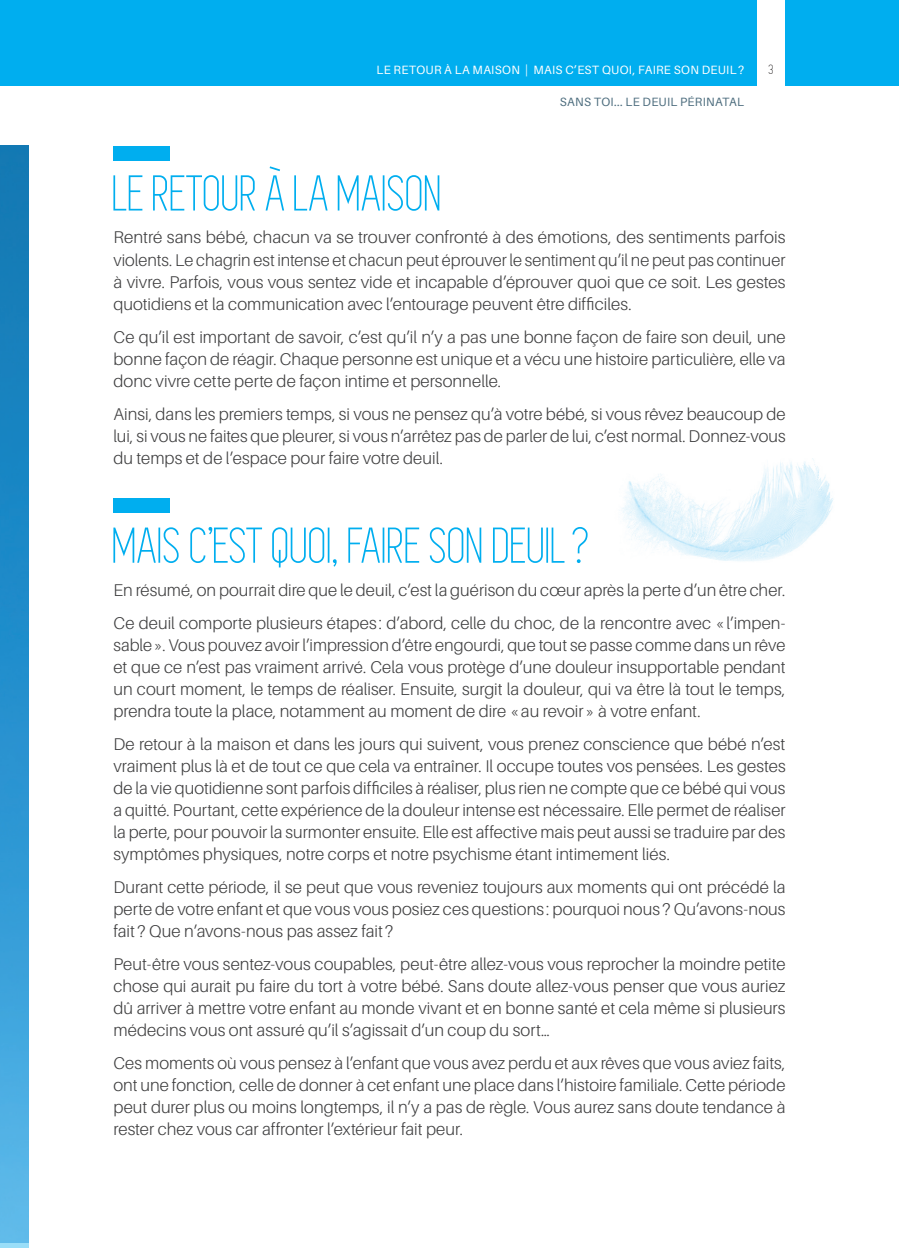
<style>
.page{position:relative;width:899px;height:1248px;background:#fff}
.page>*{position:absolute;margin:0;border:0;box-sizing:border-box;transform-origin:0 0}
.BODY{font:52px "Simplifica";letter-spacing:-.005em;color:#00aeef}
.BODY-2{font:300 17px/22px "Aileron";color:#3e3e3f;text-align:justify}
.t1{font:14px "Simplifica";color:#231f20}
.t2{font:12px "Aileron";letter-spacing:.025em;color:#fff}
.t3{font:12px "Aileron";letter-spacing:.025em;color:#4d6d7e}
</style>
<div class="page">
<div style="left:0;top:0;width:28px;height:85px;background:#00aeef"></div>
<div style="left:28px;top:0;width:729px;height:85px;background:#00aeef"></div>
<div style="left:785px;top:0;width:114px;height:85px;background:#00aeef"></div>
<img style="left:622px;top:458px;width:211px;height:103px">
<svg style="left:0;top:145px;width:28px;height:1102px;background:#2c93ce"></svg>
<div style="left:113px;top:147px;width:57px;height:14px;background:#00aeef"></div>
<div style="left:113px;top:499px;width:57px;height:14px;background:#00aeef"></div>
<p class="t2" style="left:376px;top:63px;width:369px">LE RETOUR À LA MAISON | MAIS C’EST QUOI, FAIRE SON DEUIL?</p>
<p class="t3" style="left:560px;top:95px;width:186px">SANS TOI... LE DEUIL PÉRINATAL</p>
<p class="t1" style="left:769px;top:62px;width:7px">3</p>
<p class="BODY" style="left:113px;top:166px;width:331px">LE RETOUR À LA MAISON</p>
<p class="BODY-2" style="left:113px;top:227px;width:673px">Rentré sans bébé, chacun va se trouver confronté à des émotions, des sentiments parfois violents. Le chagrin est intense et chacun peut éprouver le sentiment qu’il ne peut pas continuer à vivre. Parfois, vous vous sentez vide et incapable d’éprouver quoi que ce soit. Les gestes quotidiens et la communication avec l’entourage peuvent être difficiles.</p>
<p class="BODY-2" style="left:113px;top:326px;width:673px">Ce qu’il est important de savoir, c’est qu’il n’y a pas une bonne façon de faire son deuil, une bonne façon de réagir. Chaque personne est unique et a vécu une histoire particulière, elle va donc vivre cette perte de façon intime et personnelle.</p>
<p class="BODY-2" style="left:113px;top:403px;width:673px">Ainsi, dans les premiers temps, si vous ne pensez qu’à votre bébé, si vous rêvez beaucoup de lui, si vous ne faites que pleurer, si vous n’arrêtez pas de parler de lui, c’est normal. Donnez-vous du temps et de l’espace pour faire votre deuil.</p>
<p class="BODY" style="left:113px;top:518px;width:479px">MAIS C’EST QUOI, FAIRE SON DEUIL?</p>
<p class="BODY-2" style="left:113px;top:579px;width:673px">En résumé, on pourrait dire que le deuil, c’est la guérison du cœur après la perte d’un être cher.</p>
<p class="BODY-2" style="left:113px;top:612px;width:673px">Ce deuil comporte plusieurs étapes : d’abord, celle du choc, de la rencontre avec «l’impen&shy;sable». Vous pouvez avoir l’impression d’être engourdi, que tout se passe comme dans un rêve et que ce n’est pas vraiment arrivé. Cela vous protège d’une douleur insupportable pendant un court moment, le temps de réaliser. Ensuite, surgit la douleur, qui va être là tout le temps, prendra toute la place, notamment au moment de dire «au revoir» à votre enfant.</p>
<p class="BODY-2" style="left:113px;top:733px;width:673px">De retour à la maison et dans les jours qui suivent, vous prenez conscience que bébé n’est vraiment plus là et de tout ce que cela va entraîner. Il occupe toutes vos pensées. Les gestes de la vie quotidienne sont parfois difficiles à réaliser, plus rien ne compte que ce bébé qui vous a quitté. Pourtant, cette expérience de la douleur intense est nécessaire. Elle permet de réaliser la perte, pour pouvoir la surmonter ensuite. Elle est affective mais peut aussi se traduire par des symptômes physiques, notre corps et notre psychisme étant intimement liés.</p>
<p class="BODY-2" style="left:113px;top:876px;width:673px">Durant cette période, il se peut que vous reveniez toujours aux moments qui ont précédé la perte de votre enfant et que vous vous posiez ces questions : pourquoi nous? Qu’avons-nous fait? Que n’avons-nous pas assez fait?</p>
<p class="BODY-2" style="left:113px;top:953px;width:673px">Peut-être vous sentez-vous coupables, peut-être allez-vous vous reprocher la moindre petite chose qui aurait pu faire du tort à votre bébé. Sans doute allez-vous penser que vous auriez dû arriver à mettre votre enfant au monde vivant et en bonne santé et cela même si plusieurs médecins vous ont assuré qu’il s’agissait d’un coup du sort…</p>
<p class="BODY-2" style="left:113px;top:1052px;width:673px">Ces moments où vous pensez à l’enfant que vous avez perdu et aux rêves que vous aviez faits, ont une fonction, celle de donner à cet enfant une place dans l’histoire familiale. Cette période peut durer plus ou moins longtemps, il n’y a pas de règle. Vous aurez sans doute tendance à rester chez vous car affronter l’extérieur fait peur.</p>
</div>
